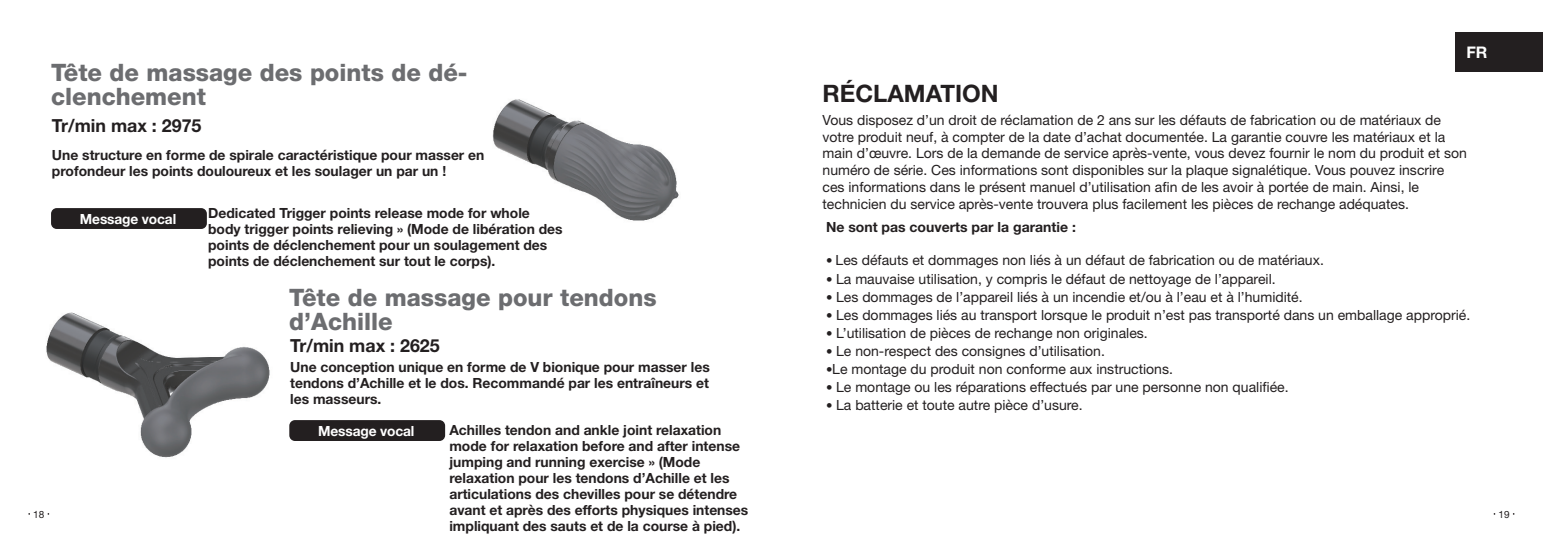
<style>
.page{position:relative;width:1543px;height:545px;background:#fff}
.page>*{position:absolute;margin:0;border:0;box-sizing:border-box;transform-origin:0 0}
.t1{font:800 24px/24px "Helvetica Neue LT Pro";color:#6c6d70}
.t2{font:700 24px "Helvetica Neue LT Pro";color:#231f20}
.t3{font:700 18px "Helvetica Neue LT Pro";color:#231f20}
.t4{font:700 16px "Helvetica Neue LT Pro";color:#fff}
.t5{font:14px/16.8px "Helvetica Neue LT Pro";color:#231f20}
.t6{font:700 14px/16px "Helvetica Neue LT Pro";color:#231f20}
.t7{font:700 14px "Helvetica Neue LT Pro";letter-spacing:-.01em;color:#fff}
.t8{font:10px "Helvetica Neue LT Pro";color:#231f20}
.s1{font-size:13px}
</style>
<div class="page">
<img style="left:492px;top:99px;width:187px;height:122px">
<img style="left:46px;top:312px;width:224px;height:146px">
<div style="left:51px;top:208px;width:156px;height:21px;background:#231f20;border-radius:6px"></div>
<div style="left:289px;top:420px;width:156px;height:20px;background:#231f20;border-radius:6px"></div>
<div style="left:1454px;top:32px;width:88px;height:40px;background:#231f20"></div>
<p class="t1" style="left:51px;top:60px;width:418px">Tête de massage des points de dé&shy;clenchement</p>
<p class="t3" style="left:52px;top:114px;width:151px">Tr/min max : 2975</p>
<p class="t6" style="left:52px;top:146px;width:434px">Une structure en forme de spirale caractéristique pour masser en profondeur les points douloureux et les soulager un par un !</p>
<p class="t7" style="left:80px;top:209px;width:98px">Message vocal</p>
<p class="t6" style="left:208px;top:204px;width:356px">Dedicated Trigger points release mode for whole body trigger points relieving » (Mode de libération des points de déclenchement pour un soulagement des points de déclenchement sur tout le corps).</p>
<p class="t1" style="left:289px;top:285px;width:369px">Tête de massage pour tendons d’Achille</p>
<p class="t3" style="left:290px;top:334px;width:151px">Tr/min max : 2625</p>
<p class="t6" style="left:290px;top:358px;width:421px;text-align:justify">Une conception unique en forme de V bionique pour masser les tendons d’Achille et le dos. Recommandé par les entraîneurs et les masseurs.</p>
<p class="t2" style="left:822px;top:78px;width:177px">RÉCLAMATION</p>
<p class="t4" style="left:1466px;top:42px;width:23px">FR</p>
<p class="t5" style="left:822px;top:111px;width:645px">Vous disposez d’un droit de réclamation de 2 ans sur les défauts de fabrication ou de matériaux de votre produit neuf, à compter de la date d’achat documentée. La garantie couvre les matériaux et la main d’œuvre. Lors de la demande de service après-vente, vous devez fournir le nom du produit et son numéro de série. Ces informations sont disponibles sur la plaque signalétique. Vous pouvez inscrire ces informations dans le présent manuel d’utilisation afin de les avoir à portée de main. Ainsi, le technicien du service après-vente trouvera plus facilement les pièces de rechange adéquates.</p>
<p class="t6" style="left:826px;top:218px;width:251px">Ne sont pas couverts par la garantie :</p>
<p class="t5" style="left:826px;top:251px;width:499px"><span class="s1">•</span> Les défauts et dommages non liés à un défaut de fabrication ou de matériaux.</p>
<p class="t5" style="left:826px;top:269px;width:451px"><span class="s1">•</span> La mauvaise utilisation, y compris le défaut de nettoyage de l’appareil.</p>
<p class="t5" style="left:826px;top:287px;width:478px"><span class="s1">•</span> Les dommages de l’appareil liés à un incendie et/ou à l’eau et à l’humidité.</p>
<p class="t5" style="left:826px;top:305px;width:645px"><span class="s1">•</span> Les dommages liés au transport lorsque le produit n’est pas transporté dans un emballage approprié.</p>
<p class="t5" style="left:826px;top:323px;width:323px"><span class="s1">•</span> L’utilisation de pièces de rechange non originales.</p>
<p class="t5" style="left:826px;top:341px;width:280px"><span class="s1">•</span> Le non-respect des consignes d’utilisation.</p>
<p class="t5" style="left:826px;top:359px;width:348px"><span class="s1">•</span>Le montage du produit non conforme aux instructions.</p>
<p class="t5" style="left:826px;top:377px;width:464px"><span class="s1">•</span> Le montage ou les réparations effectués par une personne non qualifiée.</p>
<p class="t5" style="left:826px;top:395px;width:258px"><span class="s1">•</span> La batterie et toute autre pièce d’usure.</p>
<p class="t6" style="left:449px;top:421px;width:300px">Achilles tendon and ankle joint relaxation mode for relaxation before and after intense jumping and running exercise » (Mode relaxation pour les tendons d’Achille et les articulations des chevilles pour se détendre avant et après des efforts physiques intenses impliquant des sauts et de la course à pied).</p>
<p class="t7" style="left:318px;top:421px;width:98px">Message vocal</p>
<p class="t8" style="left:33px;top:508px;width:13px">18</p>
<p class="t8" style="left:1498px;top:508px;width:13px">19</p>
</div>
